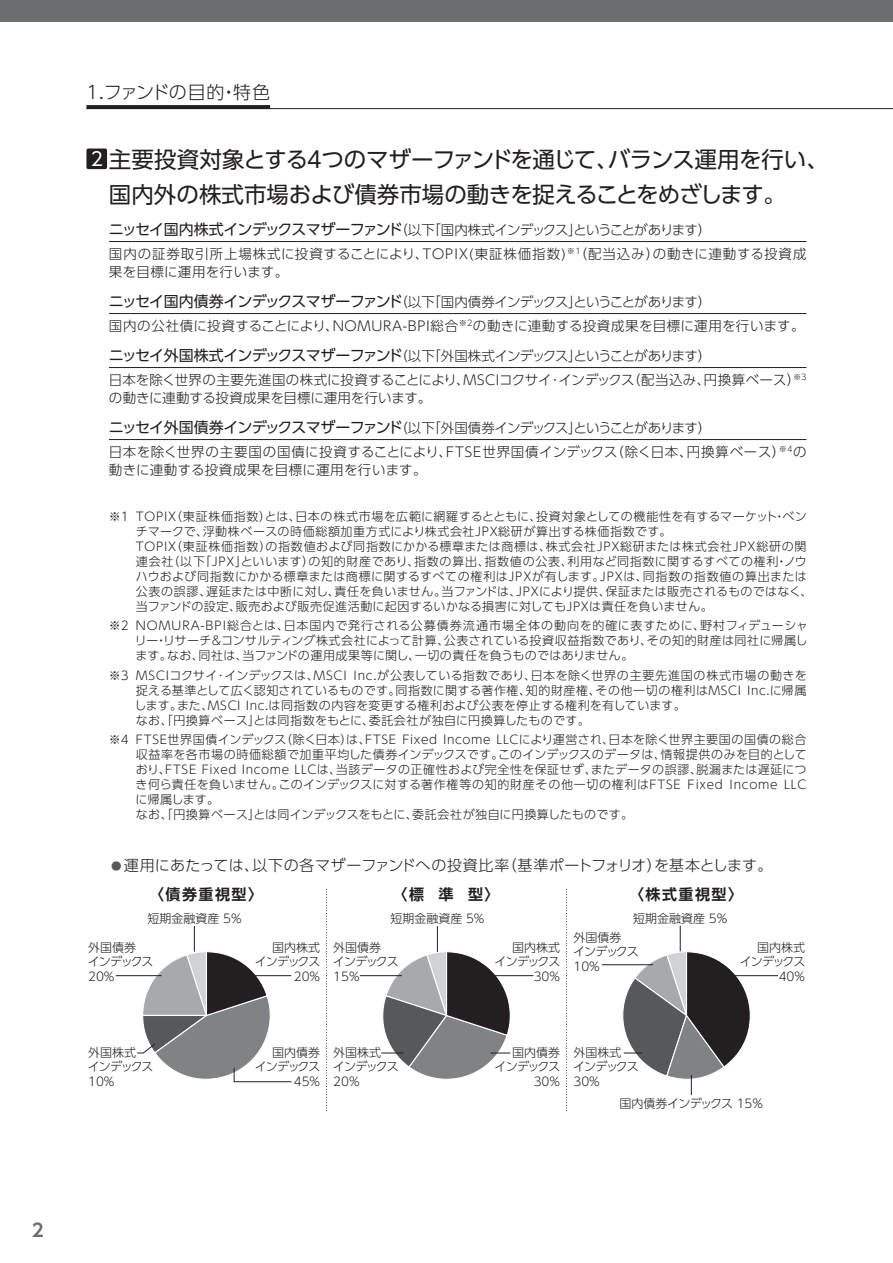
<style>
.page{position:relative;width:893px;height:1263px;background:#fff}
.page>*{position:absolute;margin:0;border:0;box-sizing:border-box;transform-origin:0 0}
.t1{font:22.5px/34.5px "UD Shin Go Pro";letter-spacing:-.02em;color:#231f20}
.t2{font:300 18px "UD Shin Go Pro";letter-spacing:-.025em;color:#231f20}
.t3{font:700 18px "UD Shin Go Pro De";color:#6c6d70}
.t4{font:300 15px "UD Shin Go Pro";letter-spacing:.015em;color:#231f20}
.t5{font:700 15px "UD Shin Go Pro De";letter-spacing:.1em;color:#231f20}
.t6{font:300 13.5px/24.8px "UD Shin Go Pro";color:#231f20}
.t7{font:300 13.5px "UD Shin Go Pro";letter-spacing:.02em;color:#231f20}
.t8{font:300 12px/15px "UD Shin Go Pro";letter-spacing:.025em;color:#231f20}
.t9{font:300 12px/15px "UD Shin Go Pro";letter-spacing:.045em;color:#231f20}
.t10{font:300 12px/14.4px "UD Shin Go Pro";letter-spacing:-.055em;color:#231f20}
.t11{font:300 12px "UD Shin Go Pro";letter-spacing:-.04em;color:#231f20}
.s1{font-size:18.75px;color:#fff}
.s2{font-weight:400;font-size:15px}
.s3{font-size:10.5px;color:#57585a}
</style>
<div class="page">
<div style="left:0;top:0;width:893px;height:21px;background:#6c6d70"></div>
<div style="left:86px;top:148px;width:21px;height:21px;background:#231f20;border-radius:2px"></div>
<hr style="left:109px;top:241px;width:697px;height:1px;background:#231f20">
<hr style="left:109px;top:313px;width:697px;height:1px;background:#231f20">
<hr style="left:109px;top:367px;width:697px;height:1px;background:#231f20">
<hr style="left:109px;top:439px;width:697px;height:1px;background:#231f20">
<svg style="left:326px;top:889px;width:1px;height:222px"></svg>
<svg style="left:566px;top:889px;width:1px;height:222px"></svg>
<hr style="left:116px;top:975px;width:46px;height:1px;background:#231f20">
<svg style="left:377px;top:926px;width:134px;height:153px"></svg>
<hr style="left:360px;top:975px;width:42px;height:1px;background:#231f20">
<hr style="left:602px;top:964px;width:51px;height:1px;background:#231f20">
<hr style="left:486px;top:975px;width:47px;height:1px;background:#231f20">
<hr style="left:730px;top:975px;width:48px;height:1px;background:#231f20">
<svg style="left:137px;top:926px;width:155px;height:157px"></svg>
<svg style="left:615px;top:926px;width:136px;height:169px"></svg>
<hr style="left:86px;top:108px;width:807px;height:1px;background:#231f20">
<div style="left:86px;top:105px;width:184px;height:4px;border:2px solid #231f20"></div>
<h2 class="t3" style="left:32px;top:1215px;width:13px">2</h2>
<h2 class="t2" style="left:86px;top:78px;width:185px">1.ファンドの目的・特色</h2>
<h1 class="t1" style="left:109px;top:142px;width:722px;text-indent:-22px"><span class="s1">２</span>主要投資対象とする４つのマザーファンドを通じて、バランス運用を行い、国内外の株式市場および債券市場の動きを捉えることをめざします。</h1>
<p class="t6" style="left:109px;top:217px;width:699px"><span class="s2">ニッセイ国内株式インデックスマザーファンド</span>（以下「国内株式インデックス」ということがあります）<br>国内の証券取引所上場株式に投資することにより、ＴＯＰＩＸ(東証株価指数)<sup>※１</sup>（配当込み）の動きに連動する投資成</p>
<p class="t6" style="left:109px;top:257px;width:604px;line-height:29.2px">果を目標に運用を行います。<br><span class="s2">ニッセイ国内債券インデックスマザーファンド</span>（以下「国内債券インデックス」ということがあります）</p>
<p class="t6" style="left:109px;top:311px;width:697px;line-height:29.2px">国内の公社債に投資することにより、NOMURA-BPI総合<sup>※２</sup>の動きに連動する投資成果を目標に運用を行います。<span class="s2">ニッセイ外国株式インデックスマザーファンド</span>（以下「外国株式インデックス」ということがあります）</p>
<p class="t6" style="left:109px;top:371px;width:701px;line-height:18px">日本を除く世界の主要先進国の株式に投資することにより、ＭＳＣＩコクサイ･インデックス（配当込み、円換算ベース）<sup>※３</sup>の動きに連動する投資成果を目標に運用を行います。</p>
<p class="t6" style="left:109px;top:415px;width:699px"><span class="s2">ニッセイ外国債券インデックスマザーファンド</span>（以下「外国債券インデックス」ということがあります）<br>日本を除く世界の主要国の国債に投資することにより、ＦＴＳＥ世界国債インデックス（除く日本、円換算ベース）<sup>※４</sup>の</p>
<p class="t7" style="left:109px;top:459px;width:319px">動きに連動する投資成果を目標に運用を行います。</p>
<p class="t8" style="left:134px;top:508px;width:680px;text-indent:-25px">※１ＴＯＰＩＸ（東証株価指数）とは、日本の株式市場を広範に網羅するとともに、投資対象としての機能性を有するマーケット・ベンチマークで、浮動株ベースの時価総額加重方式により株式会社ＪＰＸ総研が算出する株価指数です。<br>ＴＯＰＩＸ（東証株価指数）の指数値および同指数にかかる標章または商標は、株式会社ＪＰＸ総研または株式会社ＪＰＸ総研の関連会社（以下「ＪＰＸ」といいます）の知的財産であり、指数の算出、指数値の公表、利用など同指数に関するすべての権利・ノウハウおよび同指数にかかる標章または商標に関するすべての権利はＪＰＸが有します。ＪＰＸは、同指数の指数値の算出または公表の誤謬、遅延または中断に対し、責任を負いません。当ファンドは、ＪＰＸにより提供、保証または販売されるものではなく、当ファンドの設定、販売および販売促進活動に起因するいかなる損害に対してもＪＰＸは責任を負いません。</p>
<p class="t8" style="left:135px;top:618px;width:674px;text-align:justify;text-indent:-26px">※２ NOMURA-BPI総合とは、日本国内で発行される公募債券流通市場全体の動向を的確に表すために、野村フィデューシャリー・リサーチ＆コンサルティング株式会社によって計算、公表されている投資収益指数であり、その知的財産は同社に帰属します。なお、同社は、当ファンドの運用成果等に関し、一切の責任を負うものではありません。</p>
<p class="t8" style="left:135px;top:667px;width:674px;text-indent:-26px">※３ＭＳＣＩコクサイ･インデックスは、MSCI Inc.が公表している指数であり、日本を除く世界の主要先進国の株式市場の動きを捉える基準として広く認知されているものです。同指数に関する著作権、知的財産権、その他一切の権利はMSCI Inc.に帰属します。また、MSCI Inc.は同指数の内容を変更する権利および公表を停止する権利を有しています。<br>なお、「円換算ベース」とは同指数をもとに、委託会社が独自に円換算したものです。</p>
<p class="t9" style="left:136px;top:732px;width:673px;text-indent:-27px">※４ＦＴＳＥ世界国債インデックス（除く日本）は、FTSE Fixed Income LLCにより運営され、日本を除く世界主要国の国債の総合収益率を各市場の時価総額で加重平均した債券インデックスです。このインデックスのデータは、情報提供のみを目的としており、FTSE Fixed Income LLCは、当該データの正確性および完全性を保証せず、またデータの誤謬、脱漏または遅延につき何ら責任を負いません。このインデックスに対する著作権等の知的財産その他一切の権利はFTSE Fixed Income LLCに帰属します。<br>なお、「円換算ベース」とは同インデックスをもとに、委託会社が独自に円換算したものです。</p>
<p class="t4" style="left:111px;top:853px;width:663px"><span class="s3">●</span> 運用にあたっては、以下の各マザーファンドへの投資比率（基準ポートフォリオ）を基本とします。</p>
<p class="t5" style="left:149px;top:882px;width:115px">〈債券重視型〉</p>
<p class="t5" style="left:393px;top:882px;width:108px">〈標 準 型〉</p>
<p class="t5" style="left:629px;top:882px;width:115px">〈株式重視型〉</p>
<p class="t8" style="left:148px;top:911px;width:95px">短期金融資産 ５%</p>
<p class="t8" style="left:390px;top:911px;width:95px">短期金融資産 ５%</p>
<p class="t8" style="left:633px;top:911px;width:95px">短期金融資産 ５%</p>
<p class="t10" style="left:88px;top:939px;width:67px">外国債券<br>インデックス<br>20%</p>
<p class="t10" style="left:255px;top:939px;width:67px;text-align:right">国内株式<br>インデックス<br>20%</p>
<p class="t10" style="left:333px;top:939px;width:67px">外国債券<br>インデックス<br>15%</p>
<p class="t10" style="left:495px;top:939px;width:67px;text-align:right">国内株式<br>インデックス<br>30%</p>
<p class="t10" style="left:573px;top:930px;width:67px">外国債券<br>インデックス<br>10%</p>
<p class="t10" style="left:740px;top:939px;width:67px;text-align:right">国内株式<br>インデックス<br>40%</p>
<p class="t10" style="left:88px;top:1045px;width:67px">外国株式<br>インデックス<br>10%</p>
<p class="t10" style="left:255px;top:1045px;width:67px;text-align:right">国内債券<br>インデックス<br>45%</p>
<p class="t10" style="left:333px;top:1045px;width:67px">外国株式<br>インデックス<br>20%</p>
<p class="t10" style="left:495px;top:1045px;width:67px;text-align:right">国内債券<br>インデックス<br>30%</p>
<p class="t10" style="left:573px;top:1045px;width:67px">外国株式<br>インデックス<br>30%</p>
<p class="t11" style="left:620px;top:1094px;width:145px">国内債券インデックス 15%</p>
</div>
